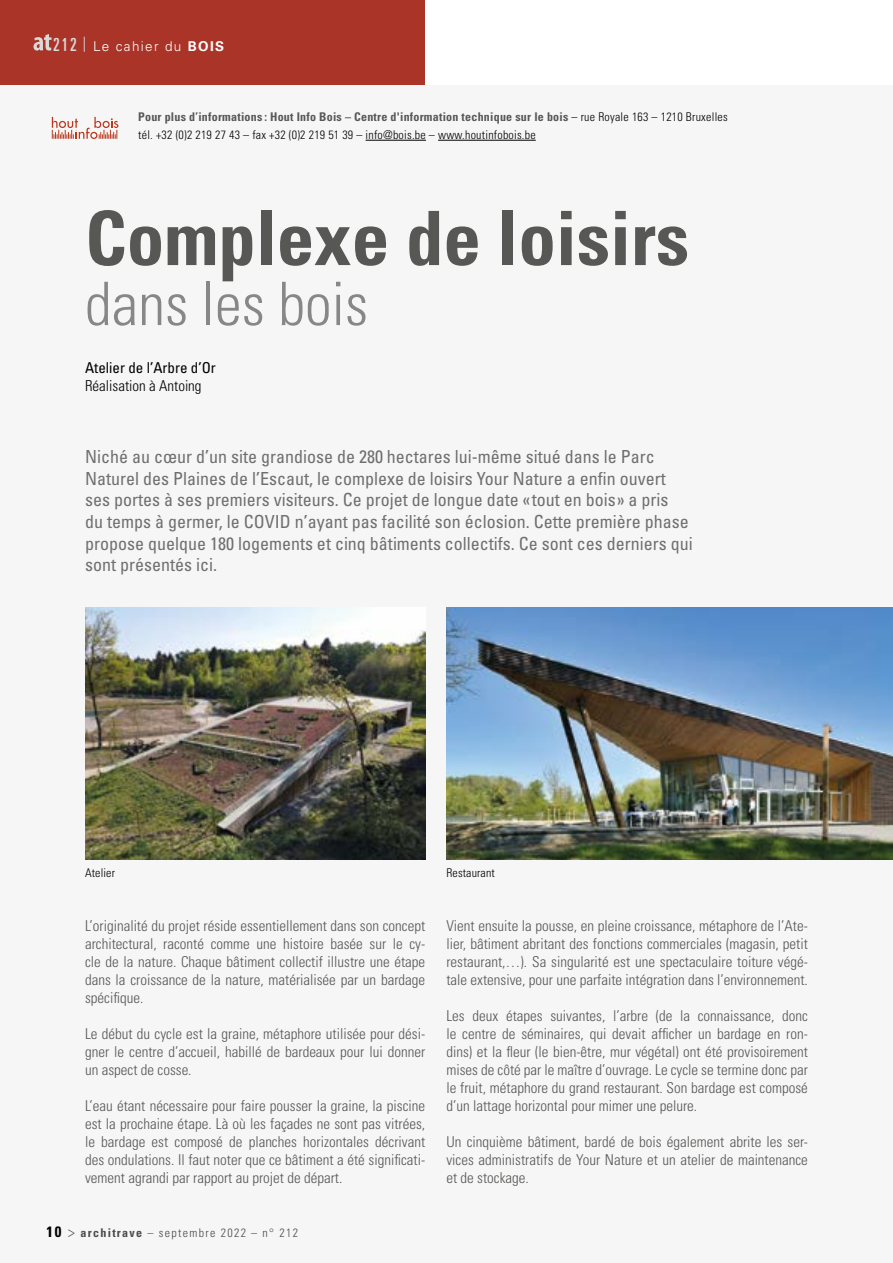
<style>
.page{position:relative;width:893px;height:1263px;background:#fff}
.page>*{position:absolute;margin:0;border:0;box-sizing:border-box;transform-origin:0 0}
.t1{font:700 condensed 75px "Univers LT Std";color:#575756}
.t2{font:300 condensed 60px "Univers LT Std";color:#878787}
.t3{font:condensed 18px/21.6px "Univers LT Std";color:#706f6f}
.t4{font:300 condensed 15px/18px "Univers LT Std";color:#575756;text-align:justify}
.t5{font:condensed 15px "Univers LT Std";color:#000}
.t6{font:300 condensed 15px "Univers LT Std";color:#000}
.t7{font:300 13.5px "Univers LT Std";letter-spacing:.1em;color:#fff}
.t8{font:300 condensed 12px/18px "Univers LT Std";letter-spacing:.02em;color:#000}
.t9{font:300 condensed 12px "Univers LT Std";letter-spacing:.11em;color:#4a4a49}
.s1{font-weight:400;font-stretch:ultra-condensed;font-size:18px;color:#dadada}
.s2{font-weight:700}
.s3{font-weight:700;color:#575756}
.s4{font-weight:700;font-size:15px;color:#000}
.s5{font-size:15px}
</style>
<div class="page">
<div style="left:0;top:0;width:425px;height:85px;background:#aa3428"></div>
<svg style="left:33px;top:34px;width:19px;height:17px"></svg>
<div style="left:0;top:85px;width:893px;height:1178px;background:#f6f6f6"></div>
<svg style="left:52px;top:117px;width:66px;height:22px"></svg>
<hr style="left:366px;top:140px;width:60px;height:1px;background:#000">
<hr style="left:438px;top:140px;width:98px;height:1px;background:#000">
<img style="left:85px;top:608px;width:340px;height:251px">
<img style="left:446px;top:607px;width:447px;height:252px">
<p class="t7" style="left:53px;top:38px;width:173px"><span class="s1">212</span> <sup>|</sup> Le cahier du <span class="s2">BOIS</span></p>
<p class="t8" style="left:138px;top:108px;width:591px"><span class="s3">Pour plus d’informations : Hout Info Bois – Centre d'information technique sur le bois</span> – rue Royale 163 – 1210 Bruxelles tél. +32 (0)2 219 27 43 – fax +32 (0)2 219 51 39 – info@bois.be – www.houtinfobois.be</p>
<h1 class="t1" style="left:85px;top:192px;width:606px">Complexe de loisirs</h1>
<h2 class="t2" style="left:85px;top:268px;width:285px">dans les bois</h2>
<p class="t5" style="left:85px;top:358px;width:132px">Atelier de l’Arbre d’Or</p>
<p class="t6" style="left:85px;top:377px;width:118px">Réalisation à Antoing</p>
<p class="t3" style="left:85px;top:446px;width:609px">Niché au cœur d’un site grandiose de 280 hectares lui-même situé dans le Parc Naturel des Plaines de l’Escaut, le complexe de loisirs Your Nature a enfin ouvert ses portes à ses premiers visiteurs. Ce projet de longue date «tout en bois» a pris<br>du temps à germer, le COVID n’ayant pas facilité son éclosion. Cette première phase propose quelque 180 logements et cinq bâtiments collectifs. Ce sont ces derniers qui sont présentés ici.</p>
<p class="t8" style="left:85px;top:864px;width:32px">Atelier</p>
<p class="t8" style="left:446px;top:864px;width:50px">Restaurant</p>
<p class="t4" style="left:85px;top:917px;width:342px">L’originalité du projet réside essentiellement dans son concept architectural, raconté comme une histoire basée sur le cy&shy;cle de la nature. Chaque bâtiment collectif illustre une étape dans la croissance de la nature, matérialisée par un bardage spécifique.</p>
<p class="t4" style="left:85px;top:1025px;width:342px">Le début du cycle est la graine, métaphore utilisée pour dési&shy;gner le centre d’accueil, habillé de bardeaux pour lui donner un aspect de cosse.</p>
<p class="t4" style="left:85px;top:1097px;width:342px">L’eau étant nécessaire pour faire pousser la graine, la piscine est la prochaine étape. Là où les façades ne sont pas vitrées, le bardage est composé de planches horizontales décrivant des ondulations. Il faut noter que ce bâtiment a été significati&shy;vement agrandi par rapport au projet de départ.</p>
<p class="t9" style="left:47px;top:1226px;width:253px"><span class="s4">10</span> <span class="s5">&gt;</span> <span class="s2">architrave</span> – septembre 2022 – n° 212</p>
<p class="t4" style="left:446px;top:917px;width:363px">Vient ensuite la pousse, en pleine croissance, métaphore de l’Ate&shy;lier, bâtiment abritant des fonctions commerciales (magasin, petit restaurant,…). Sa singularité est une spectaculaire toiture végé&shy;tale extensive, pour une parfaite intégration dans l’environnement.</p>
<p class="t4" style="left:446px;top:1007px;width:363px">Les deux étapes suivantes, l’arbre (de la connaissance, donc le centre de séminaires, qui devait afficher un bardage en ron&shy;dins) et la fleur (le bien-être, mur végétal) ont été provisoirement mises de côté par le maître d’ouvrage. Le cycle se termine donc par le fruit, métaphore du grand restaurant. Son bardage est composé d’un lattage horizontal pour mimer une pelure.</p>
<p class="t4" style="left:446px;top:1133px;width:363px">Un cinquième bâtiment, bardé de bois également abrite les ser&shy;vices administratifs de Your Nature et un atelier de maintenance et de stockage.</p>
</div>
